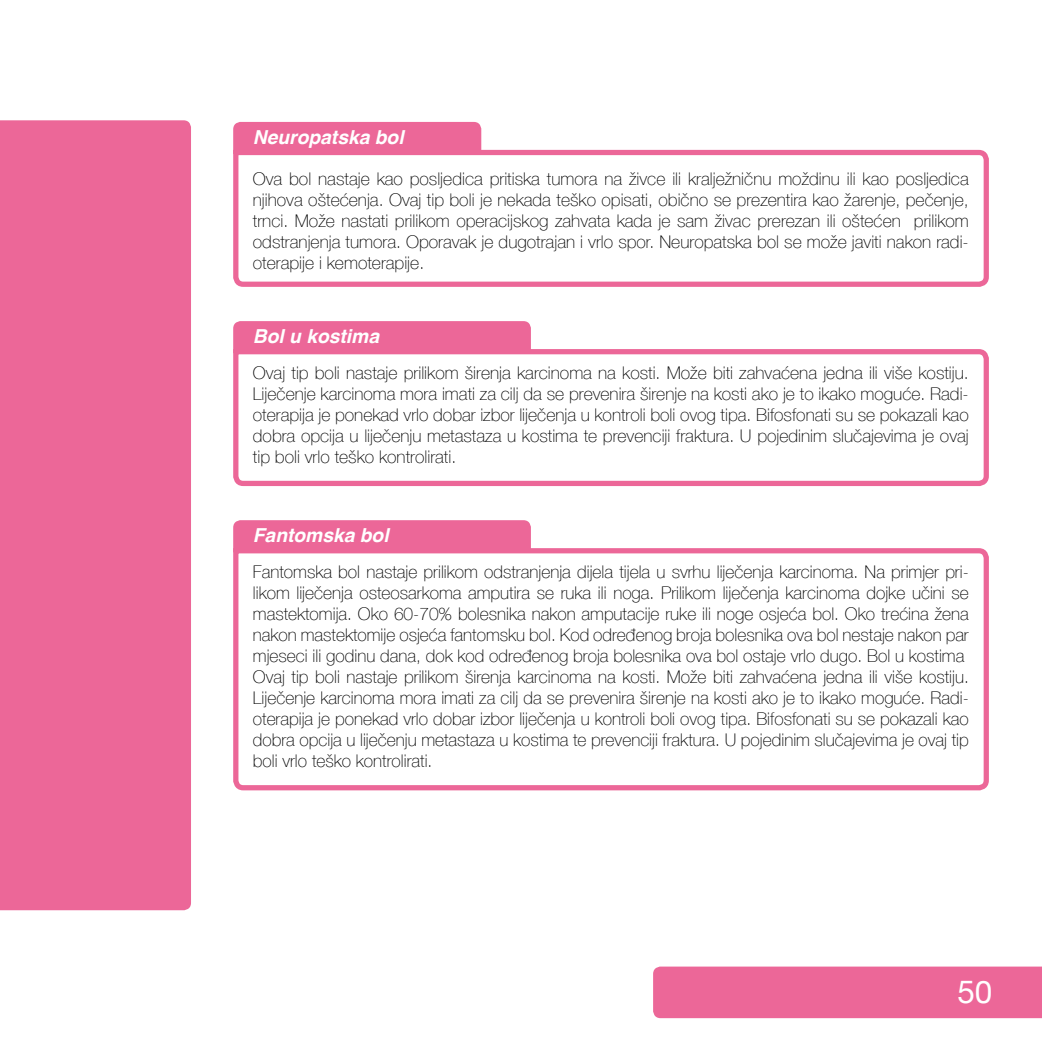
<style>
.page{position:relative;width:1042px;height:1042px;background:#fff}
.page>*{position:absolute;margin:0;border:0;box-sizing:border-box;transform-origin:0 0}
.t1{font:31.5px "Helvetica Neue";color:#fff}
.t2{font:italic 700 19.25px "Helvetica";color:#fff}
.t3{font:100 17.5px/21px "Helvetica Neue LT Com";color:#000;text-align:justify}
</style>
<div class="page">
<div style="left:0;top:120px;width:191px;height:790px;background:#ec6798"></div>
<div style="left:653px;top:966px;width:389px;height:52px;background:#ec6798"></div>
<svg style="left:233px;top:147px;width:756px;height:140px"></svg>
<svg style="left:233px;top:349px;width:756px;height:137px"></svg>
<svg style="left:233px;top:548px;width:756px;height:243px"></svg>
<div style="left:233px;top:122px;width:248px;height:32px;background:#ec6798"></div>
<div style="left:233px;top:321px;width:298px;height:32px;background:#ec6798"></div>
<div style="left:233px;top:520px;width:298px;height:32px;background:#ec6798"></div>
<p class="t2" style="left:253px;top:121px;width:152px">Neuropatska bol</p>
<p class="t3" style="left:253px;top:168px;width:717px">Ova bol nastaje kao posljedica pritiska tumora na živce ili kralježničnu moždinu ili kao posljedica njihova oštećenja. Ovaj tip boli je nekada teško opisati, obično se prezentira kao žarenje, pečenje, trnci. Može nastati prilikom operacijskog zahvata kada je sam živac prerezan ili oštećen prilikom odstranjenja tumora. Oporavak je dugotrajan i vrlo spor. Neuropatska bol se može javiti nakon radi&shy;oterapije i kemoterapije.</p>
<p class="t2" style="left:253px;top:320px;width:128px">Bol u kostima</p>
<p class="t3" style="left:253px;top:362px;width:717px">Ovaj tip boli nastaje prilikom širenja karcinoma na kosti. Može biti zahvaćena jedna ili više kostiju.<br>Liječenje karcinoma mora imati za cilj da se prevenira širenje na kosti ako je to ikako moguće. Radi&shy;oterapija je ponekad vrlo dobar izbor liječenja u kontroli boli ovog tipa. Bifosfonati su se pokazali kao dobra opcija u liječenju metastaza u kostima te prevenciji fraktura. U pojedinim slučajevima je ovaj tip boli vrlo teško kontrolirati.</p>
<p class="t2" style="left:253px;top:519px;width:137px">Fantomska bol</p>
<p class="t3" style="left:253px;top:561px;width:717px;text-align:left">Fantomska bol nastaje prilikom odstranjenja dijela tijela u svrhu liječenja karcinoma. Na primjer pri&shy;likom liječenja osteosarkoma amputira se ruka ili noga. Prilikom liječenja karcinoma dojke učini se mastektomija. Oko 60-70% bolesnika nakon amputacije ruke ili noge osjeća bol. Oko trećina žena nakon mastektomije osjeća fantomsku bol. Kod određenog broja bolesnika ova bol nestaje nakon par mjeseci ili godinu dana, dok kod određenog broja bolesnika ova bol ostaje vrlo dugo. Bol u kostima Ovaj tip boli nastaje prilikom širenja karcinoma na kosti. Može biti zahvaćena jedna ili više kostiju.<br>Liječenje karcinoma mora imati za cilj da se prevenira širenje na kosti ako je to ikako moguće. Radi&shy;oterapija je ponekad vrlo dobar izbor liječenja u kontroli boli ovog tipa. Bifosfonati su se pokazali kao dobra opcija u liječenju metastaza u kostima te prevenciji fraktura. U pojedinim slučajevima je ovaj tip boli vrlo teško kontrolirati.</p>
<h1 class="t1" style="left:957px;top:969px;width:37px">50</h1>
</div>
